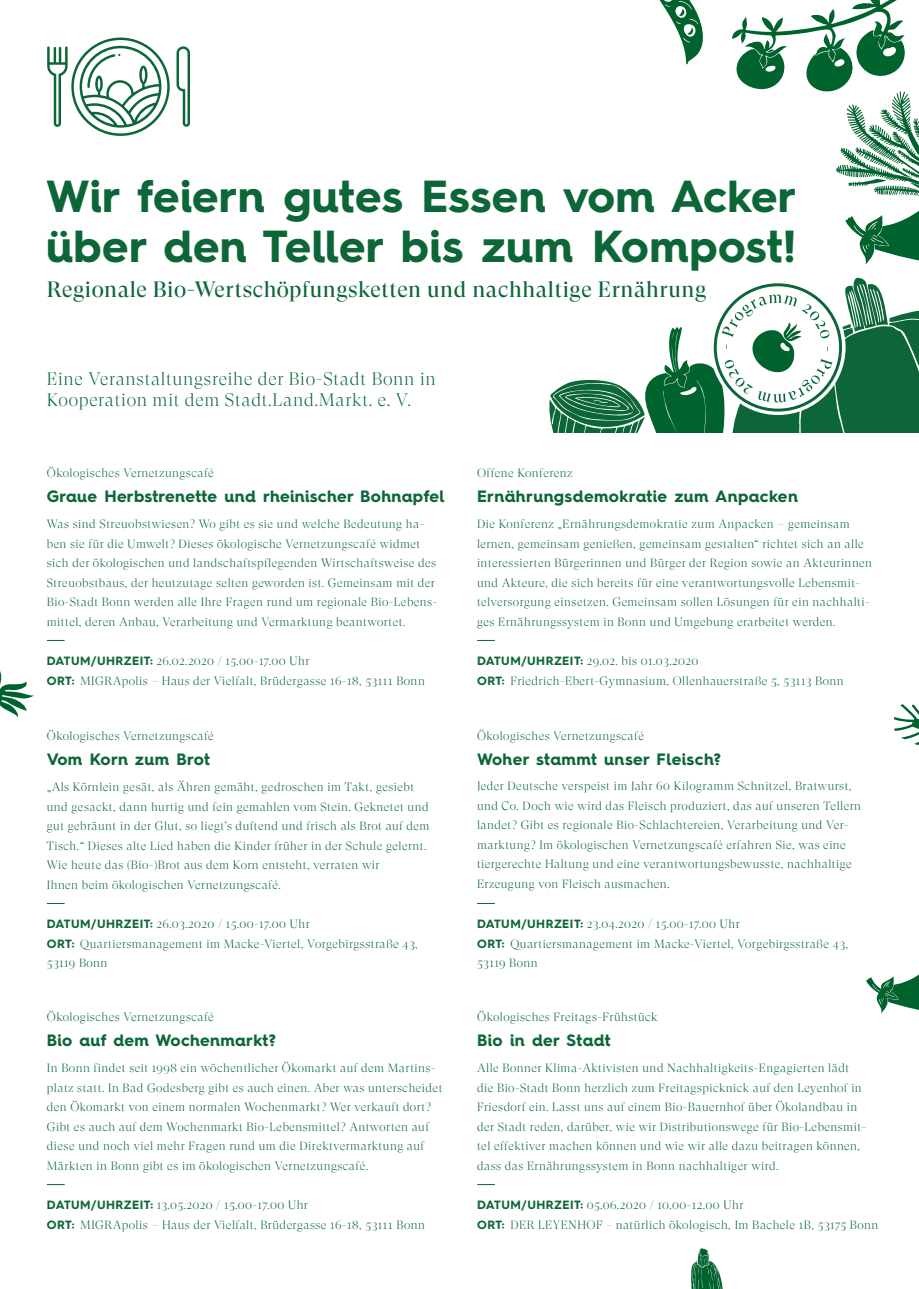
<style>
.page{position:relative;width:919px;height:1289px;background:#fff}
.page>*{position:absolute;margin:0;border:0;box-sizing:border-box;transform-origin:0 0}
.t1{font:700 45px "Hurme Geometric Sans 4";letter-spacing:.01em;color:#0c6638}
.t2{font:22.2px "GT Super Display";letter-spacing:.025em;color:#0c6638}
.t3{font:300 18px "GT Super Display";letter-spacing:.04em;color:#0c6638}
.t4{font:700 16.5px "Hurme Geometric Sans 4";letter-spacing:.02em;color:#0c6638}
.t5{font:300 12px/19.5px "GT Super Display";letter-spacing:.04em;color:#0c6638}
.s1{font-family:"Hurme Geometric Sans 4";font-weight:700}
</style>
<div class="page">
<svg style="left:176px;top:46px;width:14px;height:81px"></svg>
<svg style="left:47px;top:38px;width:123px;height:98px"></svg>
<svg style="left:47px;top:640px;width:18px;height:1px"></svg>
<svg style="left:477px;top:640px;width:17px;height:1px"></svg>
<svg style="left:47px;top:903px;width:18px;height:1px"></svg>
<svg style="left:477px;top:903px;width:17px;height:1px"></svg>
<svg style="left:47px;top:1184px;width:18px;height:1px"></svg>
<svg style="left:477px;top:1184px;width:18px;height:1px"></svg>
<svg style="left:866px;top:975px;width:52px;height:39px"></svg>
<svg style="left:894px;top:704px;width:24px;height:41px"></svg>
<svg style="left:691px;top:1248px;width:32px;height:40px"></svg>
<svg style="left:549px;top:0;width:370px;height:433px"></svg>
<svg style="left:0;top:671px;width:34px;height:47px"></svg>
<p class="t1" style="left:46px;top:165px;width:751px">Wir feiern gutes Essen vom Acker</p>
<p class="t1" style="left:46px;top:214px;width:751px">über den Teller bis zum Kompost!</p>
<p class="t2" style="left:47px;top:277px;width:661px">Regionale Bio-Wertschöpfungsketten und nachhaltige Ernährung</p>
<p class="t3" style="left:47px;top:370px;width:390px">Eine Veranstaltungsreihe der Bio-Stadt Bonn in</p>
<p class="t3" style="left:47px;top:391px;width:366px">Kooperation mit dem Stadt.Land.Markt. e. V.</p>
<p class="t5" style="left:47px;top:463px;width:168px">Ökologisches Vernetzungscafé</p>
<p class="t5" style="left:477px;top:463px;width:97px">Offene Konferenz</p>
<p class="t4" style="left:47px;top:484px;width:399px">Graue Herbstrenette und rheinischer Bohnapfel</p>
<p class="t4" style="left:477px;top:484px;width:322px">Ernährungsdemokratie zum Anpacken</p>
<p class="t5" style="left:47px;top:514px;width:392px">Was sind Streuobstwiesen? Wo gibt es sie und welche Bedeutung ha&shy;ben sie für die Umwelt? Dieses ökologische Vernetzungscafé widmet sich der ökologischen und landschaftspflegenden Wirtschaftsweise des Streuobstbaus, der heutzutage selten geworden ist. Gemeinsam mit der Bio-Stadt Bonn werden alle Ihre Fragen rund um regionale Bio-Lebens&shy;mittel, deren Anbau, Verarbeitung und Vermarktung beantwortet.</p>
<p class="t5" style="left:477px;top:514px;width:396px">Die Konferenz „Ernährungsdemokratie zum Anpacken – gemeinsam lernen, gemeinsam genießen, gemeinsam gestalten“ richtet sich an alle interessierten Bürgerinnen und Bürger der Region sowie an Akteurinnen und Akteure, die sich bereits für eine verantwortungsvolle Lebensmit&shy;telversorgung einsetzen. Gemeinsam sollen Lösungen für ein nachhalti&shy;ges Ernährungssystem in Bonn und Umgebung erarbeitet werden.</p>
<p class="t5" style="left:47px;top:651px;width:264px"><span class="s1">DATUM/UHRZEIT:</span> 26.02.2020 / 15.00-17.00 Uhr</p>
<p class="t5" style="left:47px;top:671px;width:379px"><span class="s1">ORT:</span> MIGRApolis – Haus der Vielfalt, Brüdergasse 16-18, 53111 Bonn</p>
<p class="t5" style="left:477px;top:651px;width:223px"><span class="s1">DATUM/UHRZEIT:</span> 29.02. bis 01.03.2020</p>
<p class="t5" style="left:477px;top:671px;width:368px"><span class="s1">ORT:</span> Friedrich-Ebert-Gymnasium, Ollenhauerstraße 5, 53113 Bonn</p>
<p class="t5" style="left:47px;top:726px;width:168px">Ökologisches Vernetzungscafé</p>
<p class="t5" style="left:477px;top:726px;width:168px">Ökologisches Vernetzungscafé</p>
<p class="t4" style="left:47px;top:747px;width:165px">Vom Korn zum Brot</p>
<p class="t4" style="left:477px;top:747px;width:246px">Woher stammt unser Fleisch?</p>
<p class="t5" style="left:47px;top:777px;width:384px">„Als Körnlein gesät, als Ähren gemäht, gedroschen im Takt, gesiebt und gesackt, dann hurtig und fein gemahlen vom Stein. Geknetet und gut gebräunt in der Glut, so liegt’s duftend und frisch als Brot auf dem Tisch.“ Dieses alte Lied haben die Kinder früher in der Schule gelernt.<br>Wie heute das (Bio-)Brot aus dem Korn entsteht, verraten wir</p>
<p class="t5" style="left:47px;top:875px;width:235px">Ihnen beim ökologischen Vernetzungscafé.</p>
<p class="t5" style="left:477px;top:776px;width:385px">Jeder Deutsche verspeist im Jahr 60 Kilogramm Schnitzel, Bratwurst, und Co. Doch wie wird das Fleisch produziert, das auf unseren Tellern landet? Gibt es regionale Bio-Schlachtereien, Verarbeitung und Ver&shy;marktung? Im ökologischen Vernetzungscafé erfahren Sie, was eine tiergerechte Haltung und eine verantwortungsbewusste, nachhaltige Erzeugung von Fleisch ausmachen.</p>
<p class="t5" style="left:47px;top:914px;width:264px"><span class="s1">DATUM/UHRZEIT:</span> 26.03.2020 / 15.00-17.00 Uhr</p>
<p class="t5" style="left:47px;top:934px;width:372px"><span class="s1">ORT:</span> Quartiersmanagement im Macke-Viertel, Vorgebirgsstraße 43,</p>
<p class="t5" style="left:47px;top:953px;width:62px">53119 Bonn</p>
<p class="t5" style="left:477px;top:914px;width:264px"><span class="s1">DATUM/UHRZEIT:</span> 23.04.2020 / 15.00-17.00 Uhr</p>
<p class="t5" style="left:477px;top:934px;width:372px"><span class="s1">ORT:</span> Quartiersmanagement im Macke-Viertel, Vorgebirgsstraße 43,</p>
<p class="t5" style="left:477px;top:953px;width:62px">53119 Bonn</p>
<p class="t5" style="left:47px;top:1007px;width:168px">Ökologisches Vernetzungscafé</p>
<p class="t5" style="left:477px;top:1007px;width:182px">Ökologisches Freitags-Frühstück</p>
<p class="t4" style="left:47px;top:1028px;width:230px">Bio auf dem Wochenmarkt?</p>
<p class="t4" style="left:477px;top:1028px;width:135px">Bio in der Stadt</p>
<p class="t5" style="left:47px;top:1058px;width:397px">In Bonn findet seit 1998 ein wöchentlicher Ökomarkt auf dem Martins&shy;platz statt. In Bad Godesberg gibt es auch einen. Aber was unterscheidet den Ökomarkt von einem normalen Wochenmarkt? Wer verkauft dort?<br>Gibt es auch auf dem Wochenmarkt Bio-Lebensmittel? Antworten auf diese und noch viel mehr Fragen rund um die Direktvermarktung auf Märkten in Bonn gibt es im ökologischen Vernetzungscafé.</p>
<p class="t5" style="left:477px;top:1058px;width:390px">Alle Bonner Klima-Aktivisten und Nachhaltigkeits-Engagierten lädt die Bio-Stadt Bonn herzlich zum Freitagspicknick auf den Leyenhof in Friesdorf ein. Lasst uns auf einem Bio-Bauernhof über Ökolandbau in der Stadt reden, darüber, wie wir Distributionswege für Bio-Lebensmit&shy;tel effektiver machen können und wie wir alle dazu beitragen können, dass das Ernährungssystem in Bonn nachhaltiger wird.</p>
<p class="t5" style="left:47px;top:1195px;width:262px"><span class="s1">DATUM/UHRZEIT:</span> 13.05.2020 / 15.00-17.00 Uhr</p>
<p class="t5" style="left:47px;top:1215px;width:379px"><span class="s1">ORT:</span> MIGRApolis – Haus der Vielfalt, Brüdergasse 16-18, 53111 Bonn</p>
<p class="t5" style="left:477px;top:1195px;width:268px"><span class="s1">DATUM/UHRZEIT:</span> 05.06.2020 / 10.00-12.00 Uhr</p>
<p class="t5" style="left:477px;top:1215px;width:402px"><span class="s1">ORT:</span> DER LEYENHOF – natürlich ökologisch, Im Bachele 1B, 53175 Bonn</p>
</div>
